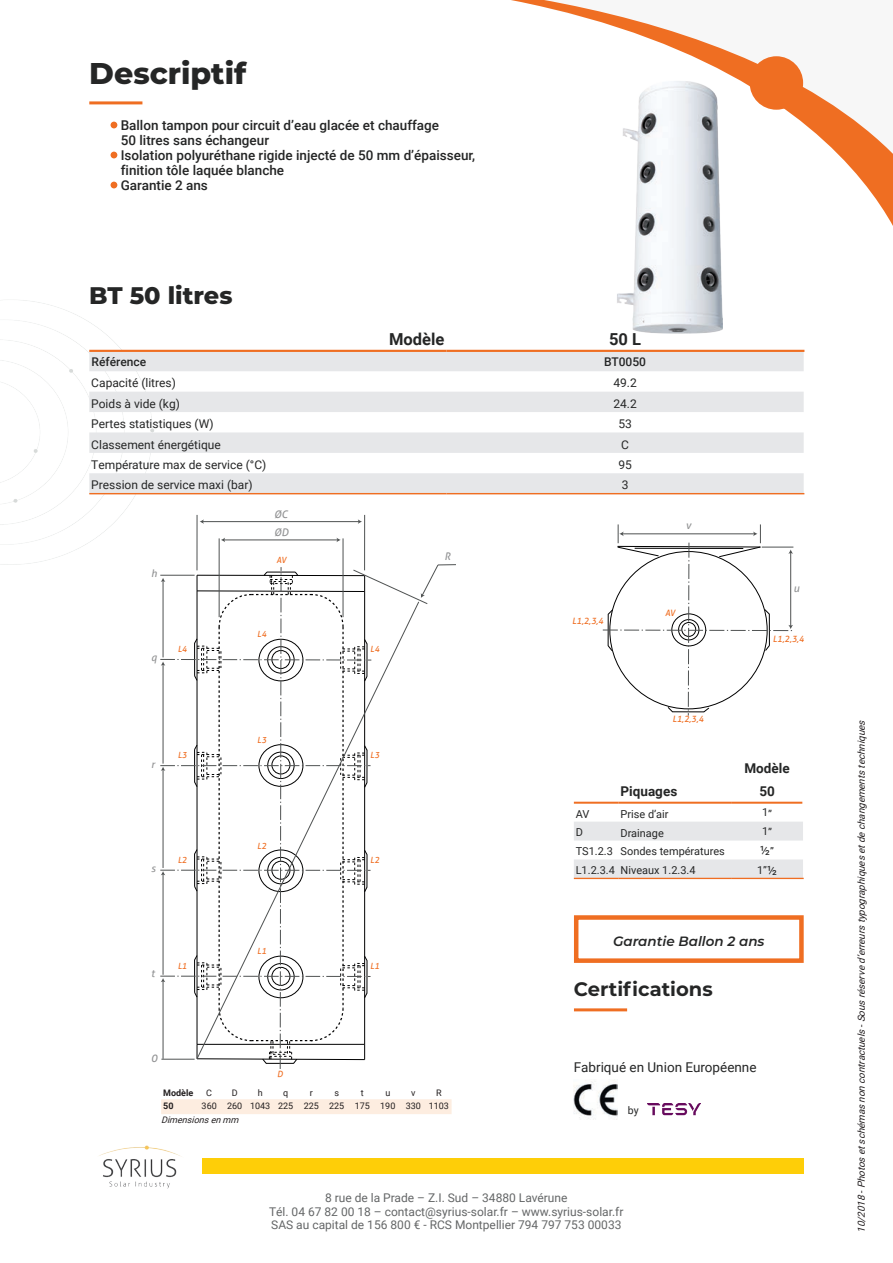
<style>
.page{position:relative;width:893px;height:1263px;background:#fff}
.page>*{position:absolute;margin:0;border:0;box-sizing:border-box;transform-origin:0 0}
.t1{font:800 30px "Montserrat";color:#252626}
.t2{font:800 24px "Montserrat";color:#252626}
.t3{font:700 19.5px "Montserrat";color:#252626}
.t4{font:700 16.5px "Roboto";color:#252626}
.t5{font:500 13.5px "Roboto";color:#242525}
.t6{font:13.5px "Roboto";color:#252626}
.t7{font:italic 600 13.5px "Montserrat";color:#252626}
.t8{font:700 13.5px "Roboto";color:#252626}
.t9{font:12.75px "Roboto";color:#252626}
.t10{font:12px "Roboto";color:#646667}
.t11{font:12px "Roboto";color:#252626}
.t12{font:500 12px "Roboto";color:#252626}
.t13{font:10.95px "Roboto";color:#252626}
.t14{font:italic 10.65px "Aller";color:#919293}
.t15{font:10.5px "Roboto";color:#252626}
.t16{font:italic 10.35px/17.4px "Aller";color:#919293}
.t17{font:italic 9.75px "Roboto";color:#231f20}
.t18{font:9px "Roboto";color:#231f20}
.t19{font:italic 9px "Roboto";color:#231f20}
.t20{font:700 9px "Roboto";color:#231f20}
.t21{font:italic 8.7px "Aller";color:#ef6e22}
.t22{font:italic 8.55px "Aller";color:#ef6e22}
.s1{font-size:10.65px}
.s2{font-size:12.75px}
</style>
<div class="page">
<img style="left:617px;top:281px;width:106px;height:52px">
<img style="left:0;top:300px;width:176px;height:265px">
<hr style="left:89px;top:101px;width:53px;height:3px;background:#ef6e22">
<svg style="left:111px;top:122px;width:6px;height:6px"></svg>
<svg style="left:111px;top:152px;width:6px;height:6px"></svg>
<svg style="left:111px;top:182px;width:6px;height:6px"></svg>
<svg style="left:511px;top:0;width:382px;height:281px"></svg>
<div style="left:750px;top:56px;width:53px;height:54px;background:#ef6e22;border-radius:50%"></div>
<img style="left:99px;top:1145px;width:83px;height:44px">
<div style="left:202px;top:1158px;width:602px;height:16px;background:#fece08"></div>
<img style="left:574px;top:1079px;width:43px;height:40px">
<hr style="left:574px;top:1008px;width:53px;height:3px;background:#ef6e22">
<svg style="left:89px;top:352px;width:715px;height:141px;fill:#e6e7e9"></svg>
<hr style="left:89px;top:493px;width:357px;height:1px;background:#ef6e22">
<hr style="left:446px;top:493px;width:358px;height:1px;background:#ef6e22">
<hr style="left:89px;top:350px;width:357px;height:2px;background:#ef6e22">
<hr style="left:446px;top:350px;width:358px;height:2px;background:#ef6e22">
<div style="left:574px;top:915px;width:230px;height:48px;border:4px solid #ef6e22"></div>
<div style="left:161px;top:1099px;width:291px;height:15px;background:#fdede0"></div>
<svg style="left:574px;top:822px;width:229px;height:56px"></svg>
<hr style="left:574px;top:802px;width:45px;height:2px;background:#ef6e22">
<hr style="left:619px;top:802px;width:112px;height:2px;background:#ef6e22">
<hr style="left:731px;top:802px;width:71px;height:2px;background:#ef6e22">
<hr style="left:574px;top:878px;width:45px;height:1px;background:#ef6e22">
<hr style="left:619px;top:878px;width:112px;height:1px;background:#ef6e22">
<hr style="left:731px;top:878px;width:73px;height:1px;background:#ef6e22">
<hr style="left:364px;top:515px;width:1px;height:55px;background:#4f5252">
<hr style="left:197px;top:515px;width:1px;height:55px;background:#4f5252">
<hr style="left:343px;top:538px;width:1px;height:79px;background:#4f5252">
<hr style="left:219px;top:538px;width:1px;height:79px;background:#4f5252">
<hr style="left:203px;top:521px;width:156px;height:1px;background:#4f5252">
<svg style="left:200px;top:519px;width:4px;height:5px"></svg>
<svg style="left:358px;top:519px;width:4px;height:5px"></svg>
<hr style="left:224px;top:540px;width:114px;height:1px;background:#4f5252">
<svg style="left:221px;top:538px;width:4px;height:4px"></svg>
<svg style="left:336px;top:538px;width:5px;height:4px"></svg>
<svg style="left:160px;top:564px;width:296px;height:505px"></svg>
<svg style="left:602px;top:524px;width:191px;height:192px"></svg>
<img style="left:648px;top:1103px;width:53px;height:12px">
<p class="t1" style="left:89px;top:52px;width:158px">Descriptif</p>
<p class="t5" style="left:121px;top:116px;width:320px">Ballon tampon pour circuit d’eau glacée et chauffage</p>
<p class="t5" style="left:121px;top:131px;width:150px">50 litres sans échangeur</p>
<p class="t5" style="left:121px;top:146px;width:356px">Isolation polyuréthane rigide injecté de 50 mm d’épaisseur,</p>
<p class="t5" style="left:121px;top:161px;width:165px">finition tôle laquée blanche</p>
<p class="t5" style="left:121px;top:176px;width:89px">Garantie 2 ans</p>
<p class="t2" style="left:89px;top:278px;width:145px">BT 50 litres</p>
<p class="t4" style="left:389px;top:328px;width:57px">Modèle</p>
<p class="t4" style="left:609px;top:328px;width:33px">50 L</p>
<p class="t12" style="left:92px;top:353px;width:56px">Référence</p>
<p class="t12" style="left:604px;top:353px;width:43px">BT0050</p>
<p class="t11" style="left:91px;top:374px;width:86px">Capacité (litres)</p>
<p class="t11" style="left:613px;top:374px;width:25px">49.2</p>
<p class="t11" style="left:91px;top:395px;width:90px">Poids à vide (kg)</p>
<p class="t11" style="left:613px;top:395px;width:25px">24.2</p>
<p class="t11" style="left:91px;top:415px;width:124px">Pertes statistiques (W)</p>
<p class="t11" style="left:618px;top:415px;width:15px">53</p>
<p class="t11" style="left:91px;top:436px;width:131px">Classement énergétique</p>
<p class="t11" style="left:621px;top:436px;width:9px">C</p>
<p class="t11" style="left:91px;top:456px;width:176px">Température max de service (°C)</p>
<p class="t11" style="left:618px;top:456px;width:15px">95</p>
<p class="t11" style="left:91px;top:477px;width:163px">Pression de service maxi (bar)</p>
<p class="t11" style="left:622px;top:477px;width:8px">3</p>
<p class="t16" style="left:274px;top:506px;width:16px">ØC<br>ØD</p>
<p class="t16" style="left:151px;top:565px;width:7px">h</p>
<p class="t16" style="left:151px;top:649px;width:7px">q</p>
<p class="t22" style="left:277px;top:555px;width:11px">AV</p>
<p class="t16" style="left:444px;top:548px;width:7px">R</p>
<p class="t22" style="left:257px;top:629px;width:11px">L4</p>
<p class="t22" style="left:178px;top:644px;width:11px">L4</p>
<p class="t22" style="left:370px;top:644px;width:11px">L4</p>
<p class="t21" style="left:572px;top:616px;width:33px">L1,2,3,4</p>
<p class="t14" style="left:686px;top:519px;width:7px">v</p>
<p class="t21" style="left:665px;top:607px;width:11px">AV</p>
<p class="t16" style="left:151px;top:755px;width:5px">r</p>
<p class="t22" style="left:178px;top:750px;width:11px">L3</p>
<p class="t22" style="left:257px;top:735px;width:11px">L3</p>
<p class="t22" style="left:370px;top:750px;width:11px">L3</p>
<p class="t21" style="left:672px;top:714px;width:33px">L1,2,3,4</p>
<p class="t14" style="left:793px;top:581px;width:8px">u</p>
<p class="t21" style="left:773px;top:633px;width:33px">L1,2,3,4</p>
<p class="t8" style="left:744px;top:758px;width:47px">Modèle</p>
<p class="t16" style="left:151px;top:859px;width:6px">s</p>
<p class="t22" style="left:178px;top:855px;width:11px">L2</p>
<p class="t16" style="left:151px;top:964px;width:5px">t</p>
<p class="t22" style="left:178px;top:960px;width:11px">L1</p>
<p class="t16" style="left:151px;top:1049px;width:8px">0</p>
<p class="t22" style="left:257px;top:841px;width:11px">L2</p>
<p class="t22" style="left:257px;top:946px;width:11px">L1</p>
<p class="t22" style="left:277px;top:1069px;width:7px">D</p>
<p class="t22" style="left:370px;top:855px;width:11px">L2</p>
<p class="t22" style="left:370px;top:960px;width:11px">L1</p>
<p class="t20" style="left:163px;top:1086px;width:32px">Modèle</p>
<p class="t18" style="left:206px;top:1086px;width:7px">C</p>
<p class="t18" style="left:232px;top:1086px;width:7px">D</p>
<p class="t18" style="left:258px;top:1086px;width:6px">h</p>
<p class="t18" style="left:283px;top:1086px;width:7px">q</p>
<p class="t18" style="left:310px;top:1086px;width:5px">r</p>
<p class="t18" style="left:334px;top:1086px;width:6px">s</p>
<p class="t18" style="left:361px;top:1086px;width:4px">t</p>
<p class="t18" style="left:385px;top:1086px;width:6px">u</p>
<p class="t18" style="left:411px;top:1086px;width:6px">v</p>
<p class="t18" style="left:436px;top:1086px;width:7px">R</p>
<p class="t20" style="left:163px;top:1099px;width:12px">50</p>
<p class="t18" style="left:202px;top:1099px;width:17px">360</p>
<p class="t18" style="left:227px;top:1099px;width:17px">260</p>
<p class="t18" style="left:250px;top:1099px;width:22px">1043</p>
<p class="t18" style="left:278px;top:1099px;width:17px">225</p>
<p class="t18" style="left:304px;top:1099px;width:17px">225</p>
<p class="t18" style="left:329px;top:1099px;width:17px">225</p>
<p class="t18" style="left:355px;top:1099px;width:17px">175</p>
<p class="t18" style="left:380px;top:1099px;width:17px">190</p>
<p class="t18" style="left:406px;top:1099px;width:17px">330</p>
<p class="t18" style="left:429px;top:1099px;width:22px">1103</p>
<p class="t19" style="left:161px;top:1113px;width:82px">Dimensionsenmm</p>
<p class="t8" style="left:621px;top:781px;width:58px">Piquages</p>
<p class="t8" style="left:759px;top:781px;width:17px">50</p>
<p class="t13" style="left:576px;top:806px;width:15px">AV</p>
<p class="t13" style="left:621px;top:806px;width:49px">Prise d’air</p>
<p class="t13" style="left:762px;top:805px;width:12px">1”</p>
<p class="t13" style="left:576px;top:825px;width:9px">D</p>
<p class="t13" style="left:621px;top:825px;width:45px">Drainage</p>
<p class="t13" style="left:762px;top:824px;width:12px">1”</p>
<p class="t13" style="left:576px;top:844px;width:39px">TS1.2.3</p>
<p class="t13" style="left:621px;top:844px;width:106px">Sondes températures</p>
<p class="t9" style="left:760px;top:841px;width:15px">½<span class="s1">”</span></p>
<p class="t13" style="left:576px;top:863px;width:41px">L1.2.3.4</p>
<p class="t13" style="left:621px;top:862px;width:76px">Niveaux 1.2.3.4</p>
<p class="t13" style="left:757px;top:862px;width:21px">1<span class="s1">”</span><span class="s2">½</span></p>
<p class="t7" style="left:613px;top:931px;width:153px">Garantie Ballon 2 ans</p>
<p class="t3" style="left:574px;top:974px;width:140px">Certifications</p>
<p class="t6" style="left:574px;top:1058px;width:184px">Fabriqué en Union Européenne</p>
<p class="t15" style="left:628px;top:1103px;width:12px">by</p>
<p class="t10" style="left:325px;top:1189px;width:244px">8 rue de la Prade – Z.I. Sud – 34880 Lavérune</p>
<p class="t10" style="left:269px;top:1203px;width:356px">Tél. 04 67 82 00 18 – contact@syrius-solar.fr – www.syrius-solar.fr</p>
<p class="t10" style="left:271px;top:1216px;width:352px">SAS au capital de 156 800 € - RCS Montpellier 794 797 753 00033</p>
<p class="t17" style="left:855px;top:1233px;width:517px;rotate:-90deg">10/2018-Photosetschémasnoncontractuels-Sousréserved’erreurstypographiquesetdechangementstechniques</p>
</div>
